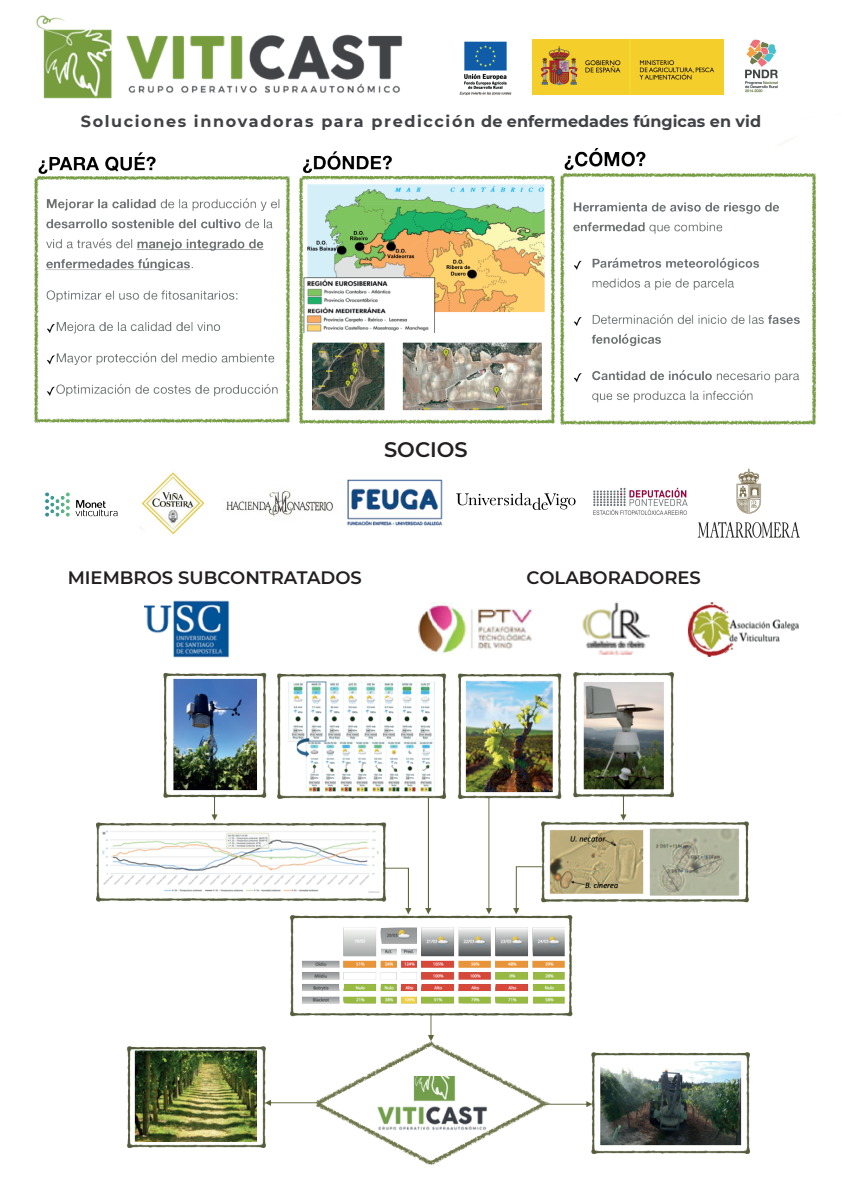
<style>
.page{position:relative;width:842px;height:1191px;background:#fff}
.page>*{position:absolute;margin:0;border:0;box-sizing:border-box;transform-origin:0 0}
.t1{font:600 21px "Montserrat";color:#231f20}
.t2{font:600 18px "Montserrat";color:#231f20}
.t3{font:700 16px "Montserrat";letter-spacing:.1em;color:#404246}
</style>
<div class="page">
<img style="left:144px;top:600px;width:85px;height:57px">
<img style="left:418px;top:602px;width:381px;height:55px">
<img style="left:45px;top:492px;width:73px;height:25px">
<img style="left:347px;top:479px;width:96px;height:47px">
<svg style="left:456px;top:493px;width:119px;height:17px"></svg>
<img style="left:697px;top:468px;width:103px;height:70px">
<img style="left:545px;top:39px;width:233px;height:56px">
<img style="left:459px;top:39px;width:86px;height:57px">
<img style="left:533px;top:40px;width:191px;height:54px">
<img style="left:226px;top:490px;width:107px;height:27px">
<img style="left:593px;top:488px;width:95px;height:27px">
<img style="left:140px;top:472px;width:65px;height:63px">
<img style="left:35px;top:152px;width:255px;height:271px">
<img style="left:299px;top:152px;width:255px;height:271px">
<img style="left:564px;top:148px;width:82px;height:23px">
<img style="left:561px;top:173px;width:254px;height:251px">
<img style="left:569px;top:191px;width:246px;height:214px">
<img style="left:97px;top:672px;width:652px;height:493px">
<img style="left:36px;top:16px;width:367px;height:83px">
<p class="t3" style="left:81px;top:110px;width:682px">Soluciones innovadoras para predicción de enfermedades fúngicas en vid</p>
<h1 class="t1" style="left:384px;top:435px;width:85px">SOCIOS</h1>
<p class="t2" style="left:68px;top:565px;width:296px">MIEMBROS SUBCONTRATADOS</p>
<p class="t2" style="left:526px;top:565px;width:176px">COLABORADORES</p>
</div>
